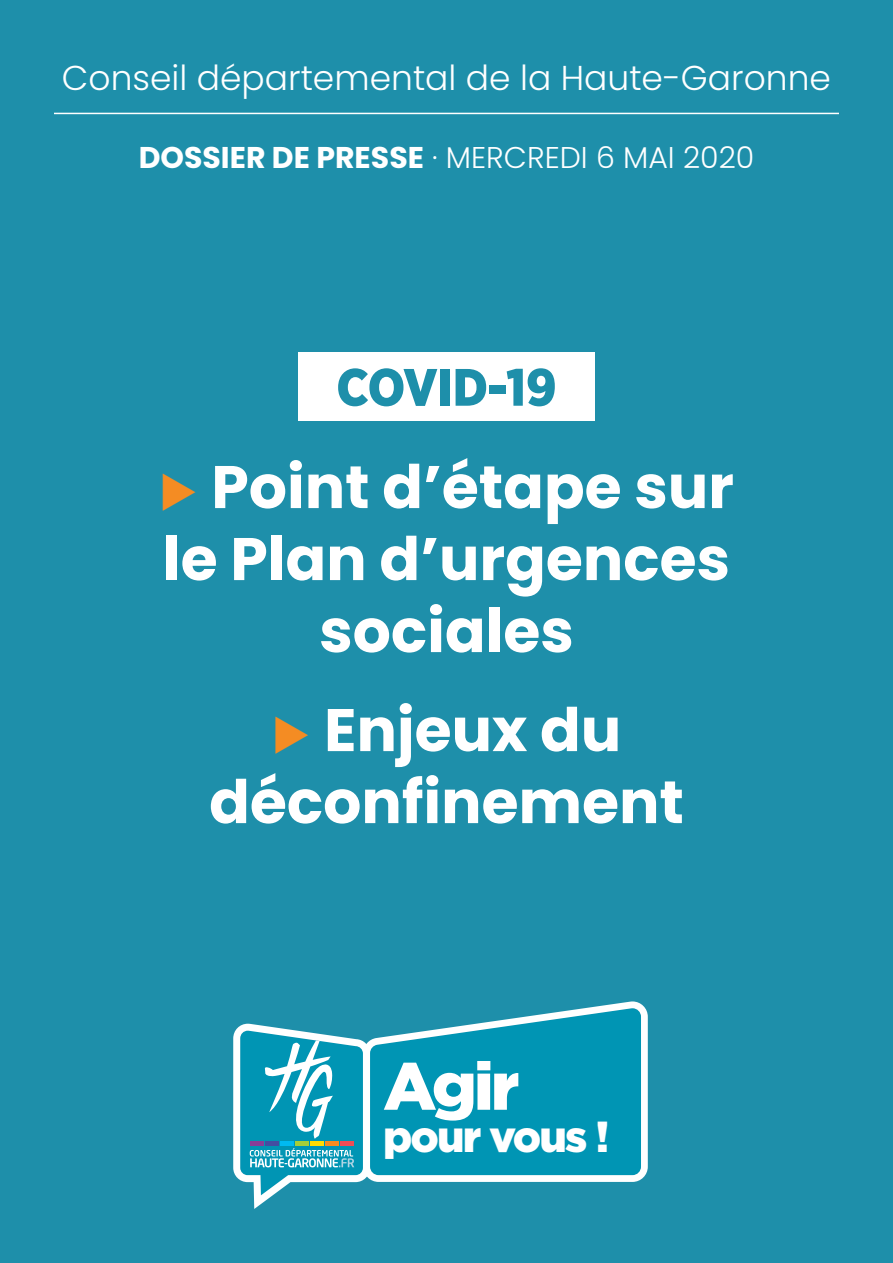
<style>
.page{position:relative;width:893px;height:1263px;background:#1e8faa}
.page>*{position:absolute;margin:0;border:0;box-sizing:border-box;transform-origin:0 0}
.t1{font:900 66.75px "Gotham";color:#fff}
.t2{font:700 60px "Poppins";color:#fff}
.t3{font:900 52.5px "Gotham Narrow";color:#1e8faa}
.t4{font:900 43.35px "Gotham";letter-spacing:-.045em;color:#fff}
.t5{font:300 34.5px "Poppins";color:#fff}
.t6{font:300 30px "Poppins";color:#fff}
.s1{font-weight:700}
.s2{color:#f48c23}
</style>
<div class="page">
<div style="left:298px;top:352px;width:297px;height:68px;background:#fff"></div>
<hr style="left:54px;top:113px;width:785px;height:1px;background:#fff">
<svg style="left:370px;top:1001px;width:278px;height:181px;background:#1b9eba"></svg>
<svg style="left:233px;top:1024px;width:137px;height:185px"></svg>
<p class="t5" style="left:62px;top:58px;width:771px">Conseil départemental de la Haute-Garonne</p>
<p class="t6" style="left:139px;top:140px;width:617px"><span class="s1">DOSSIER DE PRESSE</span> · MERCREDI 6 MAI 2020</p>
<p class="t3" style="left:336px;top:353px;width:222px">COVID-19</p>
<p class="t2" style="left:159px;top:452px;width:576px"><span class="s2">◆</span> Point d’étape sur</p>
<p class="t2" style="left:163px;top:524px;width:569px">le Plan d’urgences</p>
<p class="t2" style="left:319px;top:596px;width:256px">sociales</p>
<p class="t2" style="left:272px;top:695px;width:351px"><span class="s2">◆</span> Enjeux du</p>
<p class="t2" style="left:209px;top:767px;width:476px">déconfinement</p>
<p class="t1" style="left:383px;top:1040px;width:138px">Agir</p>
<p class="t4" style="left:383px;top:1107px;width:228px">pour vous !</p>
</div>
